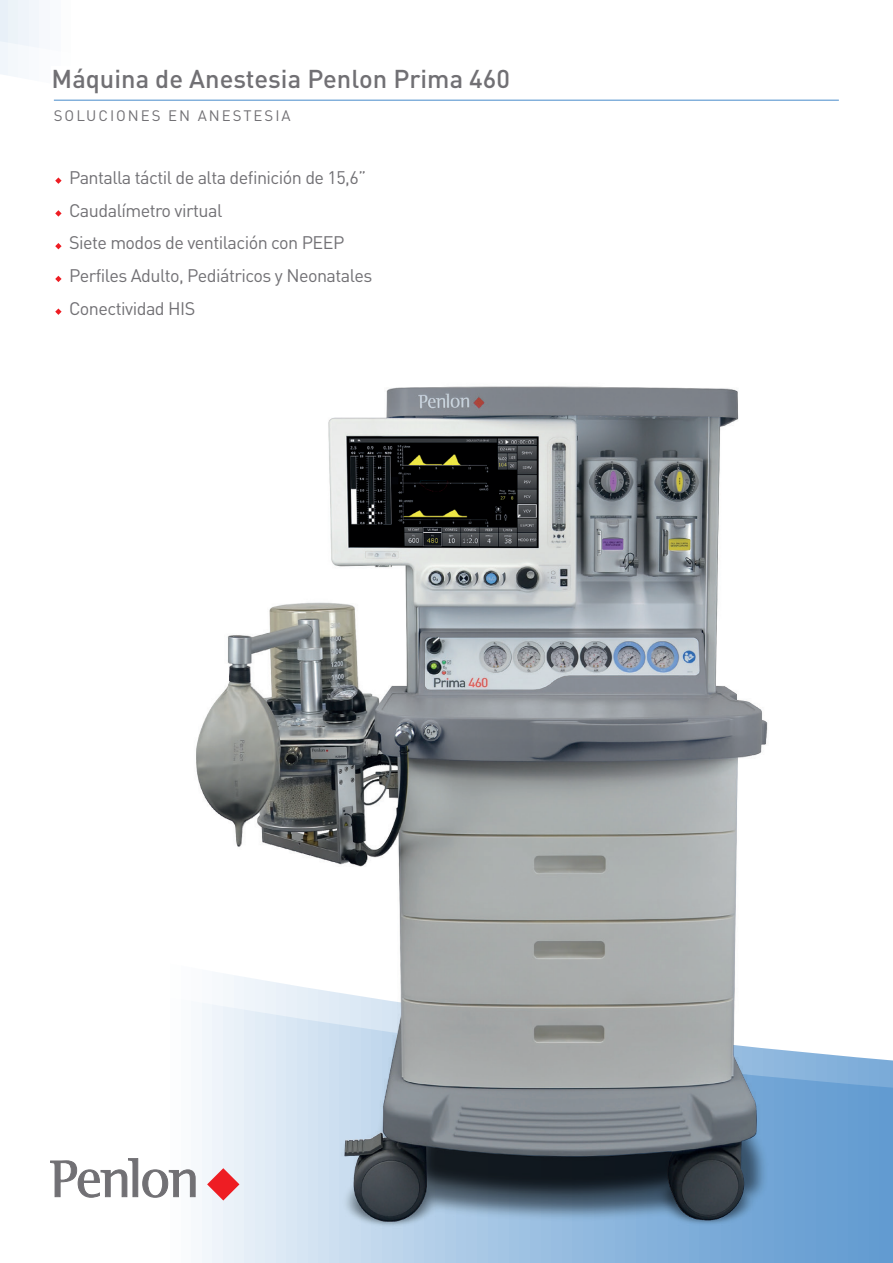
<style>
.page{position:relative;width:893px;height:1263px;background:#fff}
.page>*{position:absolute;margin:0;border:0;box-sizing:border-box;transform-origin:0 0}
.t1{font:500 25.5px "DIN Pro";color:#717074}
.t2{font:18px "DIN Pro";letter-spacing:-.03em;color:#717074}
.t3{font:15px "DIN Pro";letter-spacing:.13em;color:#717074}
</style>
<div class="page">
<svg style="left:0;top:0;width:839px;height:276px"></svg>
<div style="left:52px;top:67px;width:666px;height:21px;background:#fff"></div>
<hr style="left:54px;top:100px;width:785px;height:1px;background:#5090cc">
<svg style="left:50px;top:1158px;width:105px;height:39px"></svg>
<img style="left:155px;top:223px;width:738px;height:1040px">
<img style="left:196px;top:387px;width:571px;height:834px">
<svg style="left:55px;top:177px;width:7px;height:7px"></svg>
<svg style="left:55px;top:210px;width:7px;height:7px"></svg>
<svg style="left:55px;top:243px;width:7px;height:6px"></svg>
<svg style="left:55px;top:276px;width:7px;height:6px"></svg>
<svg style="left:55px;top:308px;width:7px;height:7px"></svg>
<p class="t1" style="left:52px;top:58px;width:460px">Máquina de Anestesia Penlon Prima 460</p>
<p class="t3" style="left:54px;top:104px;width:238px">SOLUCIONES EN ANESTESIA</p>
<p class="t2" style="left:69px;top:163px;width:299px">Pantalla táctil de alta definición de 15,6”</p>
<p class="t2" style="left:69px;top:196px;width:155px">Caudalímetro virtual</p>
<p class="t2" style="left:69px;top:229px;width:277px">Siete modos de ventilación con PEEP</p>
<p class="t2" style="left:69px;top:261px;width:305px">Perfiles Adulto, Pediátricos y Neonatales</p>
<p class="t2" style="left:69px;top:294px;width:128px">Conectividad HIS</p>
</div>
